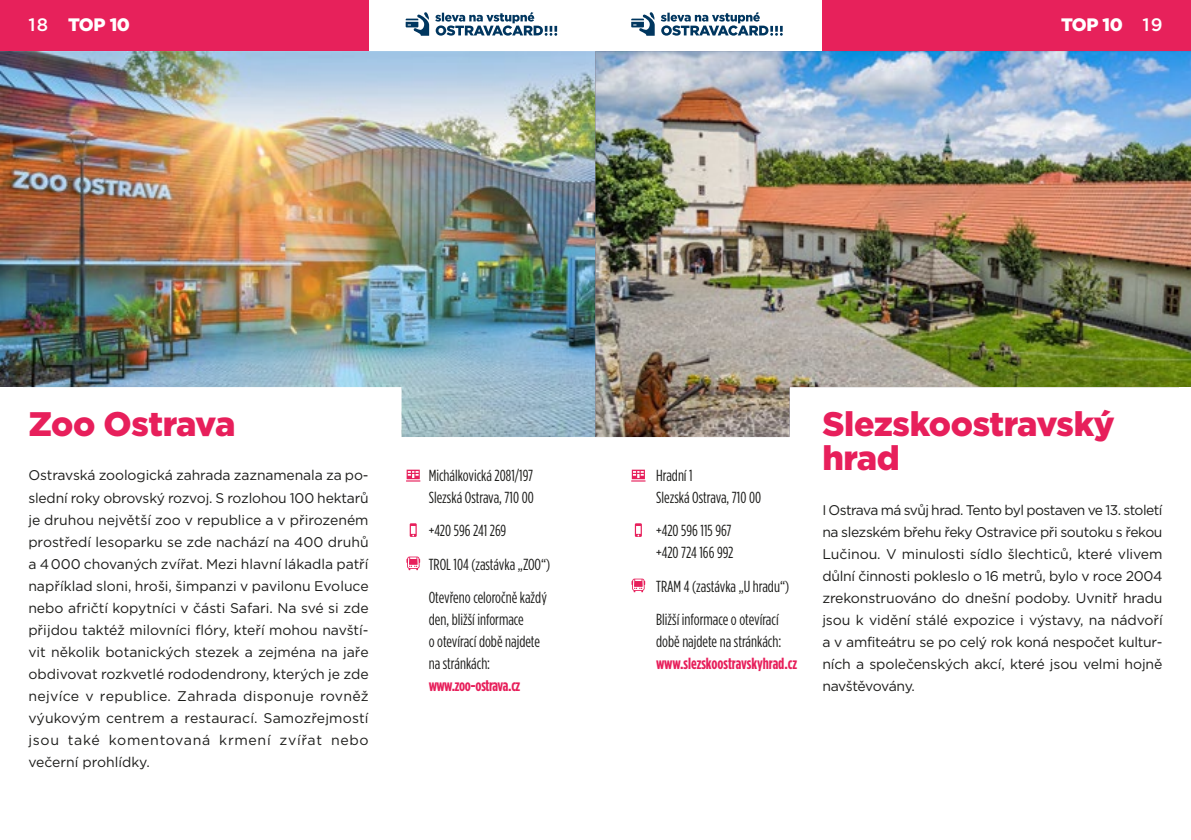
<style>
.page{position:relative;width:1191px;height:840px;background:#fff}
.page>*{position:absolute;margin:0;border:0;box-sizing:border-box;transform-origin:0 0}
.t1{font:34px/34px "Gotham Black CE";letter-spacing:-.015em;color:#e71f5b}
.t2{font:18px "Gotham Black CE";letter-spacing:-.025em;color:#fff}
.t3{font:16px/22px "Gotham Condensed";color:#1d1d1b}
.t4{font:700 16px "Gotham Condensed";letter-spacing:-.01em;color:#e71f5b}
.t5{font:700 16px "Gotham Condensed";letter-spacing:-.03em;color:#e71f5b}
.t6{font:14px/22px "Gotham Book CE";letter-spacing:-.01em;color:#1d1d1b;text-align:justify}
.s1{font-family:"Gotham Medium CE";font-weight:500}
</style>
<div class="page">
<img style="left:0;top:51px;width:595px;height:386px">
<svg style="left:406px;top:469px;width:14px;height:12px"></svg>
<svg style="left:631px;top:469px;width:14px;height:12px"></svg>
<svg style="left:410px;top:523px;width:7px;height:13px"></svg>
<svg style="left:635px;top:523px;width:7px;height:13px"></svg>
<img style="left:595px;top:51px;width:596px;height:386px">
<div style="left:0;top:387px;width:22px;height:82px;background:#fff"></div>
<div style="left:1179px;top:387px;width:12px;height:82px;background:#fff"></div>
<svg style="left:406px;top:556px;width:14px;height:14px"></svg>
<svg style="left:631px;top:578px;width:14px;height:14px"></svg>
<svg style="left:435px;top:12px;width:122px;height:24px"></svg>
<svg style="left:406px;top:12px;width:23px;height:24px"></svg>
<svg style="left:661px;top:12px;width:121px;height:24px"></svg>
<svg style="left:631px;top:12px;width:23px;height:24px"></svg>
<div style="left:0;top:0;width:369px;height:51px;background:#e7215b"></div>
<div style="left:822px;top:0;width:369px;height:51px;background:#e7215b"></div>
<p class="t2" style="left:28px;top:14px;width:103px"><span class="s1">18</span> TOP 10</p>
<p class="t2" style="left:1061px;top:14px;width:103px">TOP 10 <span class="s1">19</span></p>
<h1 class="t1" style="left:28px;top:407px;width:208px">Zoo Ostrava</h1>
<p class="t6" style="left:28px;top:464px;width:342px">Ostravská zoologická zahrada zaznamenala za po&shy;slední roky obrovský rozvoj. S rozlohou 100 hektarů je druhou největší zoo v republice a v přirozeném prostředí lesoparku se zde nachází na 400 druhů a 4000 chovaných zvířat. Mezi hlavní lákadla patří například sloni, hroši, šimpanzi v pavilonu Evoluce nebo afričtí kopytníci v části Safari. Na své si zde přijdou taktéž milovníci flóry, kteří mohou navští&shy;vit několik botanických stezek a zejména na jaře obdivovat rozkvetlé rododendrony, kterých je zde nejvíce v republice. Zahrada disponuje rovněž výukovým centrem a restaurací. Samozřejmostí jsou také komentovaná krmení zvířat nebo večerní prohlídky.</p>
<p class="t3" style="left:656px;top:464px;width:106px">Hradní 1<br>Slezská Ostrava, 710 00</p>
<p class="t3" style="left:429px;top:464px;width:106px">Michálkovická 2081/197<br>Slezská Ostrava, 710 00</p>
<p class="t3" style="left:429px;top:513px;width:123px;line-height:33.4px">+420 596 241 269<br>TROL 104 (zastávka „ZOO“)<br>Otevřeno celoročně každý</p>
<p class="t3" style="left:429px;top:608px;width:113px">den, bližší informace<br>o otevírací době najdete na stránkách:</p>
<p class="t5" style="left:429px;top:676px;width:93px">www.zoo-ostrava.cz</p>
<p class="t3" style="left:656px;top:519px;width:79px">+420 596 115 967 +420 724 166 992</p>
<p class="t3" style="left:656px;top:569px;width:134px;line-height:33.4px">TRAM 4 (zastávka „U hradu“)<br>Bližší informace o otevírací</p>
<p class="t3" style="left:656px;top:630px;width:126px">době najdete na stránkách:</p>
<p class="t4" style="left:656px;top:654px;width:142px">www.slezskoostravskyhrad.cz</p>
<h1 class="t1" style="left:822px;top:407px;width:294px">Slezskoostravský hrad</h1>
<p class="t6" style="left:822px;top:498px;width:342px">I Ostrava má svůj hrad. Tento byl postaven ve 13. století na slezském břehu řeky Ostravice při soutoku s řekou Lučinou. V minulosti sídlo šlechticů, které vlivem důlní činnosti pokleslo o 16 metrů, bylo v roce 2004 zrekonstruováno do dnešní podoby. Uvnitř hradu jsou k vidění stálé expozice i výstavy, na nádvoří a v amfiteátru se po celý rok koná nespočet kultur&shy;ních a společenských akcí, které jsou velmi hojně navštěvovány.</p>
</div>
